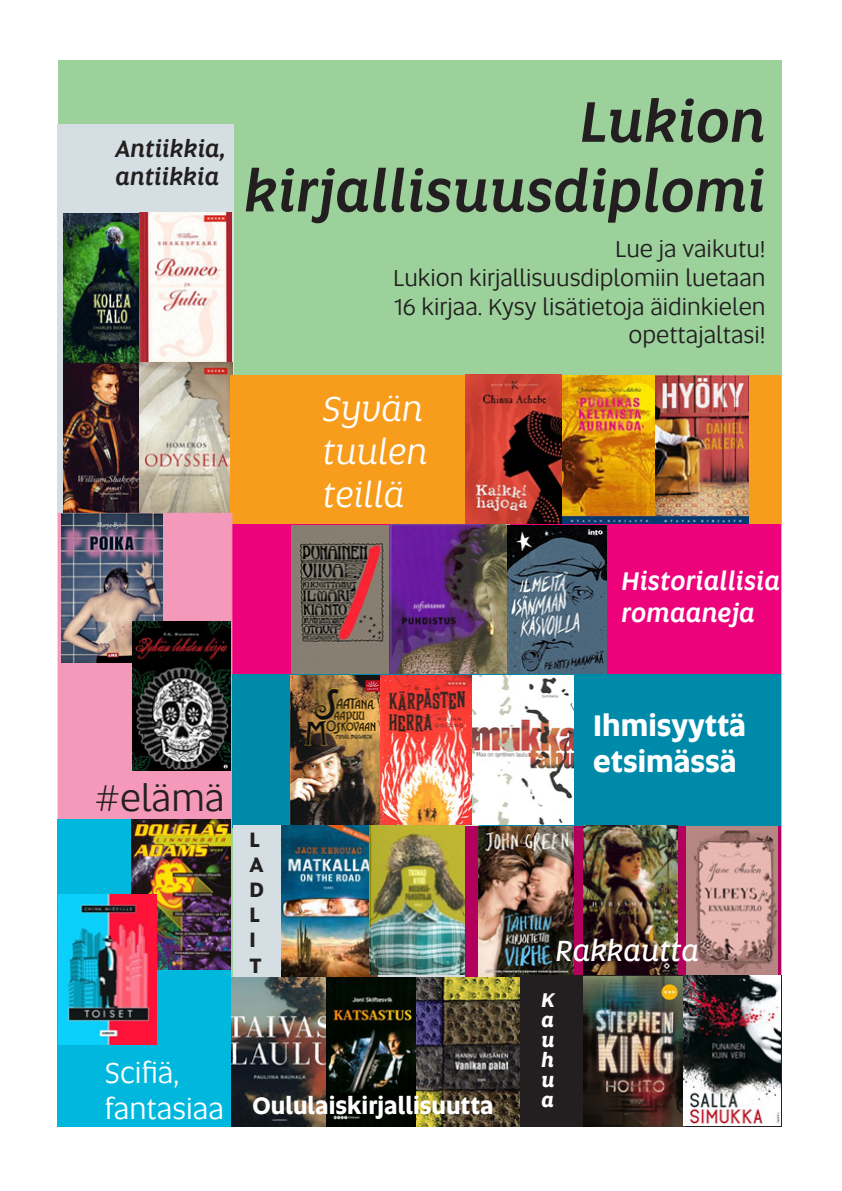
<style>
.page{position:relative;width:842px;height:1191px;background:#fff}
.page>*{position:absolute;margin:0;border:0;box-sizing:border-box;transform-origin:0 0}
.t1{font:italic 500 58px "Altis";color:#231f20}
.t2{font:38px "Altis";color:#231f20}
.t3{font:italic 36px "Altis";color:#fff}
.t4{font:700 30px "Altis";color:#fff}
.t5{font:30px "Altis";color:#fff}
.t6{font:italic 30px "Altis";color:#fff}
.t7{font:italic 500 26px/31.2px "Altis";color:#fff}
.t8{font:24px "Altis";color:#231f20}
.t9{font:700 24px "Altis";color:#fff}
.t10{font:italic 500 24px/28.8px "Altis";color:#231f20}
.t11{font:700 21px "Altis";color:#231f20}
.t12{font:italic 700 20px "Altis";color:#fff}
</style>
<div class="page">
<div style="left:58px;top:60px;width:724px;height:1066px;background:#9cd19c"></div>
<div style="left:58px;top:125px;width:176px;height:388px;background:#d5dee3"></div>
<img style="left:64px;top:213px;width:76px;height:150px">
<img style="left:64px;top:363px;width:76px;height:150px">
<img style="left:140px;top:212px;width:92px;height:301px">
<div style="left:230px;top:375px;width:550px;height:149px;background:#f89c1c"></div>
<img style="left:465px;top:375px;width:284px;height:149px">
<div style="left:230px;top:524px;width:550px;height:150px;background:#ed027c"></div>
<img style="left:291px;top:524px;width:315px;height:150px">
<div style="left:58px;top:513px;width:174px;height:306px;background:#f499b9"></div>
<img style="left:62px;top:513px;width:100px;height:149px">
<img style="left:133px;top:621px;width:97px;height:150px">
<div style="left:232px;top:674px;width:548px;height:154px;background:#008aaa"></div>
<img style="left:291px;top:675px;width:90px;height:149px">
<img style="left:381px;top:675px;width:192px;height:149px">
<div style="left:233px;top:825px;width:245px;height:153px;background:#d5dee3"></div>
<img style="left:282px;top:825px;width:95px;height:152px">
<img style="left:369px;top:825px;width:96px;height:150px">
<div style="left:58px;top:819px;width:173px;height:307px;background:#00b8de"></div>
<img style="left:132px;top:820px;width:98px;height:149px">
<img style="left:58px;top:894px;width:99px;height:150px">
<svg style="left:465px;top:826px;width:315px;height:150px;background:#a8105b"></svg>
<img style="left:687px;top:826px;width:90px;height:149px">
<img style="left:584px;top:825px;width:93px;height:150px">
<img style="left:479px;top:826px;width:94px;height:150px">
<div style="left:520px;top:975px;width:262px;height:151px;background:#231f20"></div>
<img style="left:584px;top:976px;width:196px;height:150px">
<img style="left:232px;top:977px;width:287px;height:149px">
<p class="t10" style="left:115px;top:132px;width:112px">Antiikkia, antiikkia</p>
<p class="t1" style="left:580px;top:78px;width:187px">Lukion</p>
<p class="t1" style="left:244px;top:148px;width:523px">kirjallisuusdiplomi</p>
<p class="t8" style="left:615px;top:232px;width:152px">Lue ja vaikutu!</p>
<p class="t8" style="left:393px;top:261px;width:374px">Lukion kirjallisuusdiplomiin luetaan</p>
<p class="t8" style="left:395px;top:290px;width:372px">16 kirjaa. Kysy lisätietoja äidinkielen</p>
<p class="t8" style="left:628px;top:318px;width:139px">opettajaltasi!</p>
<p class="t3" style="left:323px;top:384px;width:102px">Syvän</p>
<p class="t3" style="left:323px;top:427px;width:106px">tuulen</p>
<p class="t3" style="left:323px;top:470px;width:83px">teillä</p>
<p class="t7" style="left:622px;top:564px;width:160px">Historiallisia romaaneja</p>
<p class="t2" style="left:95px;top:771px;width:131px">#elämä</p>
<p class="t5" style="left:105px;top:1051px;width:76px">Scifiä,</p>
<p class="t5" style="left:105px;top:1087px;width:121px">fantasiaa</p>
<p class="t11" style="left:249px;top:823px;width:12px">L</p>
<p class="t11" style="left:249px;top:848px;width:16px">A</p>
<p class="t11" style="left:249px;top:874px;width:16px">D</p>
<p class="t11" style="left:249px;top:899px;width:12px">L</p>
<p class="t11" style="left:249px;top:924px;width:8px">I</p>
<p class="t11" style="left:249px;top:949px;width:14px">T</p>
<p class="t4" style="left:593px;top:703px;width:154px">Ihmisyyttä</p>
<p class="t4" style="left:593px;top:739px;width:145px">etsimässä</p>
<p class="t6" style="left:555px;top:928px;width:145px">Rakkautta</p>
<p class="t12" style="left:542px;top:985px;width:15px">K</p>
<p class="t12" style="left:542px;top:1005px;width:14px">a</p>
<p class="t12" style="left:542px;top:1025px;width:15px">u</p>
<p class="t12" style="left:542px;top:1045px;width:14px">h</p>
<p class="t12" style="left:542px;top:1065px;width:15px">u</p>
<p class="t9" style="left:252px;top:1087px;width:243px">Oululaiskirjallisuutta</p>
<p class="t12" style="left:542px;top:1085px;width:14px">a</p>
</div>
